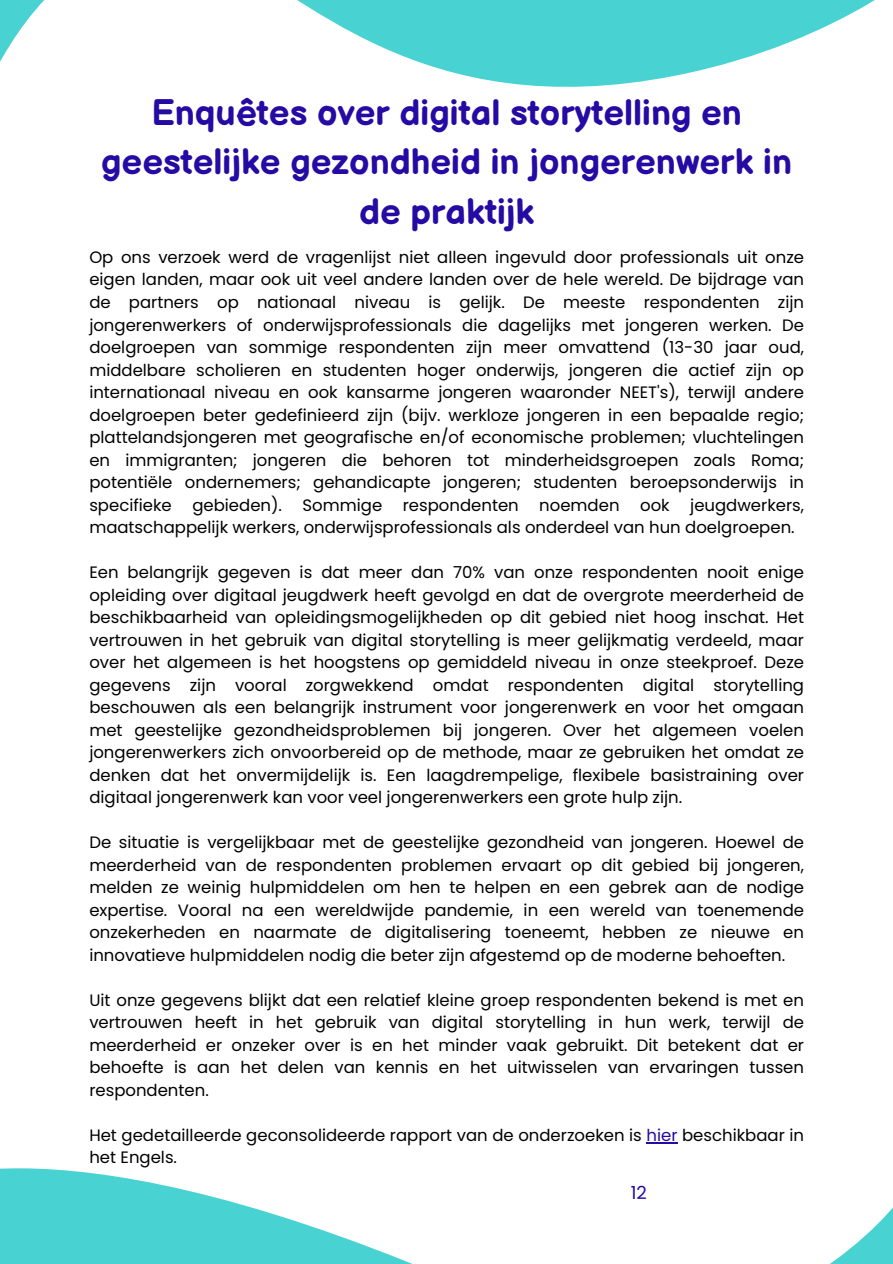
<style>
.page{position:relative;width:893px;height:1264px;background:#fff}
.page>*{position:absolute;margin:0;border:0;box-sizing:border-box;transform-origin:0 0}
.t1{font:700 36px/49.5px "Balsamiq Sans";color:#250aa4;text-align:center}
.t2{font:18px "Poppins";color:#250aa4}
.t3{font:16.5px/22.5px "Poppins";color:#000;text-align:justify}
.s1{color:#250aa4}
</style>
<div class="page">
<hr style="left:646px;top:1141px;width:31px;height:2px;background:#250aa4">
<svg style="left:0;top:0;width:875px;height:87px"></svg>
<svg style="left:0;top:1168px;width:892px;height:95px"></svg>
<p class="t1" style="left:101px;top:89px;width:692px">Enquêtes over digital storytelling en geestelijke gezondheid in jongerenwerk in de praktijk</p>
<p class="t3" style="left:89px;top:246px;width:716px">Op ons verzoek werd de vragenlijst niet alleen ingevuld door professionals uit onze eigen landen, maar ook uit veel andere landen over de hele wereld. De bijdrage van de partners op nationaal niveau is gelijk. De meeste respondenten zijn jongerenwerkers of onderwijsprofessionals die dagelijks met jongeren werken. De doelgroepen van sommige respondenten zijn meer omvattend (13-30 jaar oud, middelbare scholieren en studenten hoger onderwijs, jongeren die actief zijn op internationaal niveau en ook kansarme jongeren waaronder NEET's), terwijl andere doelgroepen beter gedefinieerd zijn (bijv. werkloze jongeren in een bepaalde regio; plattelandsjongeren met geografische en/of economische problemen; vluchtelingen en immigranten; jongeren die behoren tot minderheidsgroepen zoals Roma; potentiële ondernemers; gehandicapte jongeren; studenten beroepsonderwijs in specifieke gebieden). Sommige respondenten noemden ook jeugdwerkers, maatschappelijk werkers, onderwijsprofessionals als onderdeel van hun doelgroepen.</p>
<p class="t3" style="left:89px;top:561px;width:716px">Een belangrijk gegeven is dat meer dan 70% van onze respondenten nooit enige opleiding over digitaal jeugdwerk heeft gevolgd en dat de overgrote meerderheid de beschikbaarheid van opleidingsmogelijkheden op dit gebied niet hoog inschat. Het vertrouwen in het gebruik van digital storytelling is meer gelijkmatig verdeeld, maar over het algemeen is het hoogstens op gemiddeld niveau in onze steekproef. Deze gegevens zijn vooral zorgwekkend omdat respondenten digital storytelling beschouwen als een belangrijk instrument voor jongerenwerk en voor het omgaan met geestelijke gezondheidsproblemen bij jongeren. Over het algemeen voelen jongerenwerkers zich onvoorbereid op de methode, maar ze gebruiken het omdat ze denken dat het onvermijdelijk is. Een laagdrempelige, flexibele basistraining over digitaal jongerenwerk kan voor veel jongerenwerkers een grote hulp zijn.</p>
<p class="t3" style="left:89px;top:831px;width:716px">De situatie is vergelijkbaar met de geestelijke gezondheid van jongeren. Hoewel de meerderheid van de respondenten problemen ervaart op dit gebied bij jongeren, melden ze weinig hulpmiddelen om hen te helpen en een gebrek aan de nodige expertise. Vooral na een wereldwijde pandemie, in een wereld van toenemende onzekerheden en naarmate de digitalisering toeneemt, hebben ze nieuwe en innovatieve hulpmiddelen nodig die beter zijn afgestemd op de moderne behoeften.</p>
<p class="t3" style="left:89px;top:988px;width:716px">Uit onze gegevens blijkt dat een relatief kleine groep respondenten bekend is met en vertrouwen heeft in het gebruik van digital storytelling in hun werk, terwijl de meerderheid er onzeker over is en het minder vaak gebruikt. Dit betekent dat er behoefte is aan het delen van kennis en het uitwisselen van ervaringen tussen respondenten.</p>
<p class="t3" style="left:89px;top:1123px;width:716px">Het gedetailleerde geconsolideerde rapport van de onderzoeken is <span class="s1">hier</span> beschikbaar in het Engels.</p>
<p class="t2" style="left:630px;top:1179px;width:18px">12</p>
</div>
